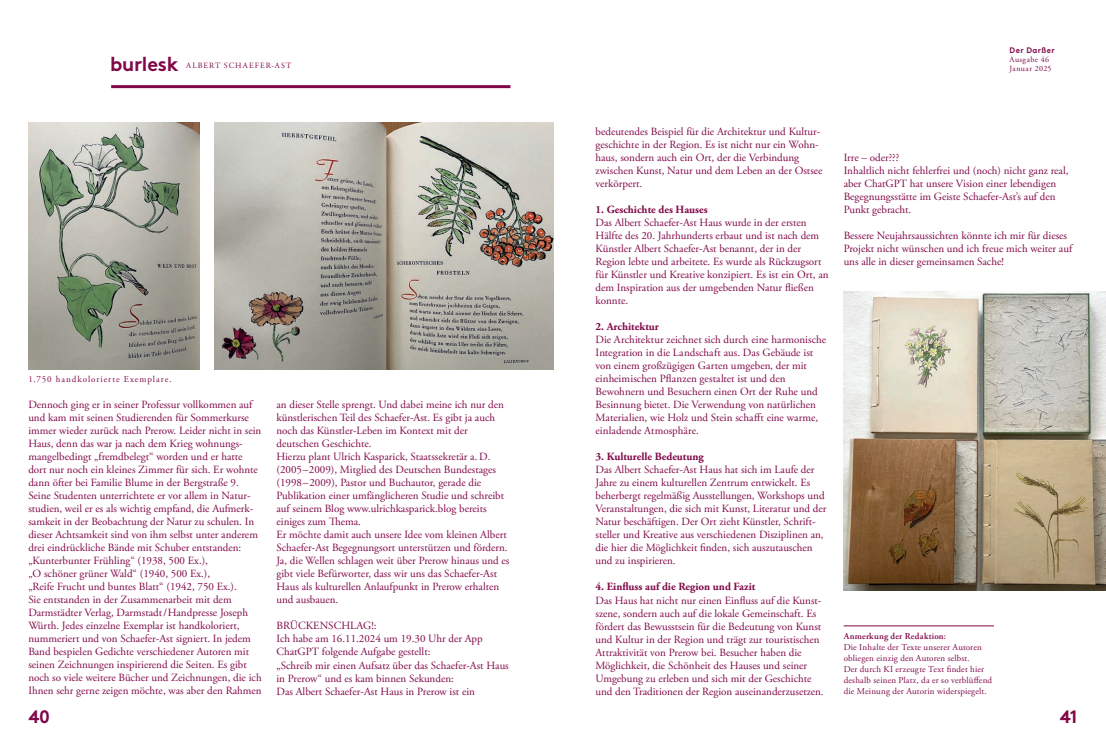
<style>
.page{position:relative;width:1106px;height:752px;background:#fff}
.page>*{position:absolute;margin:0;border:0;box-sizing:border-box;transform-origin:0 0}
.t1{font:20px "Brown Std Bold Alt";letter-spacing:-.01em;color:#800848}
.t2{font:18px "Brown Std Bold Alt";color:#800848}
.t3{font:11px/13px "Adobe Garamond Pro";color:#800848}
.t4{font:700 11px "Adobe Garamond Pro";color:#800848}
.t5{font:9px/11px "Adobe Garamond Pro";letter-spacing:.02em;color:#800848}
.t6{font:9px "Adobe Garamond Pro";letter-spacing:.105em;color:#800848}
.t7{font:600 9px "Adobe Garamond Pro";letter-spacing:.025em;color:#800848}
.t8{font:8px/9px "Adobe Garamond Pro";letter-spacing:.055em;color:#800848}
.t9{font:8px "Adobe Garamond Pro";letter-spacing:.12em;color:#800848}
.t10{font:8px "Brown Std Bold Alt";letter-spacing:.055em;color:#800848}
</style>
<div class="page">
<hr style="left:111px;top:85px;width:399px;height:3px;background:#800848">
<img style="left:843px;top:291px;width:263px;height:299px">
<img style="left:214px;top:122px;width:339px;height:247px">
<img style="left:28px;top:122px;width:171px;height:247px">
<hr style="left:843px;top:625px;width:151px;height:1px;background:#800848">
<h1 class="t1" style="left:110px;top:52px;width:70px">burlesk</h1>
<p class="t9" style="left:186px;top:61px;width:107px">ALBERT SCHAEFER-AST</p>
<p class="t6" style="left:28px;top:373px;width:145px">1.750 handkolorierte Exemplare.</p>
<p class="t3" style="left:28px;top:398px;width:235px">Dennoch ging er in seiner Professur vollkommen auf und kam mit seinen Studierenden für Sommerkurse immer wieder zurück nach Prerow. Leider nicht in sein Haus, denn das war ja nach dem Krieg wohnungs&shy;mangelbedingt „fremdbelegt“ worden und er hatte dort nur noch ein kleines Zimmer für sich. Er wohnte dann öfter bei Familie Blume in der Bergstraße 9.<br>Seine Studenten unterrichtete er vor allem in Natur&shy;studien, weil er es als wichtig empfand, die Aufmerk&shy;samkeit in der Beobachtung der Natur zu schulen. In dieser Achtsamkeit sind von ihm selbst unter anderem drei eindrückliche Bände mit Schuber entstanden: „Kunterbunter Frühling“ (1938, 500 Ex.),<br>„O schöner grüner Wald“ (1940, 500 Ex.),<br>„Reife Frucht und buntes Blatt“ (1942, 750 Ex.).<br>Sie entstanden in der Zusammenarbeit mit dem Darmstädter Verlag, Darmstadt/Handpresse Joseph Würth. Jedes einzelne Exemplar ist handkoloriert, nummeriert und von Schaefer-Ast signiert. In jedem Band bespielen Gedichte verschiedener Autoren mit seinen Zeichnungen inspirierend die Seiten. Es gibt noch so viele weitere Bücher und Zeichnungen, die ich Ihnen sehr gerne zeigen möchte, was aber den Rahmen</p>
<p class="t3" style="left:276px;top:398px;width:234px">an dieser Stelle sprengt. Und dabei meine ich nur den künstlerischen Teil des Schaefer-Ast. Es gibt ja auch noch das Künstler-Leben im Kontext mit der deutschen Geschichte.<br>Hierzu plant Ulrich Kasparick, Staatssekretär a. D. (2005–2009), Mitglied des Deutschen Bundestages (1998–2009), Pastor und Buchautor, gerade die Publikation einer umfänglicheren Studie und schreibt auf seinem Blog www.ulrichkasparick.blog bereits einiges zum Thema.<br>Er möchte damit auch unsere Idee vom kleinen Albert Schaefer-Ast Begegnungsort unterstützen und fördern.<br>Ja, die Wellen schlagen weit über Prerow hinaus und es gibt viele Befürworter, dass wir uns das Schaefer-Ast Haus als kulturellen Anlaufpunkt in Prerow erhalten und ausbauen.</p>
<p class="t3" style="left:276px;top:619px;width:234px">BRÜCKENSCHLAG!:<br>Ich habe am 16.11.2024 um 19.30 Uhr der App ChatGPT folgende Aufgabe gestellt:<br>„Schreib mir einen Aufsatz über das Schaefer-Ast Haus in Prerow“ und es kam binnen Sekunden:<br>Das Albert Schaefer-Ast Haus in Prerow ist ein</p>
<p class="t10" style="left:1009px;top:45px;width:47px">Der Darßer</p>
<p class="t8" style="left:1009px;top:55px;width:44px">Ausgabe 46<br>Januar 2025</p>
<p class="t3" style="left:595px;top:125px;width:229px">bedeutendes Beispiel für die Architektur und Kultur&shy;geschichte in der Region. Es ist nicht nur ein Wohn&shy;haus, sondern auch ein Ort, der die Verbindung zwischen Kunst, Natur und dem Leben an der Ostsee verkörpert.</p>
<p class="t4" style="left:595px;top:203px;width:114px">1. Geschichte des Hauses</p>
<p class="t3" style="left:595px;top:216px;width:234px">Das Albert Schaefer-Ast Haus wurde in der ersten Hälfte des 20. Jahrhunderts erbaut und ist nach dem Künstler Albert Schaefer-Ast benannt, der in der Region lebte und arbeitete. Es wurde als Rückzugsort für Künstler und Kreative konzipiert. Es ist ein Ort, an dem Inspiration aus der umgebenden Natur fließen konnte.</p>
<p class="t4" style="left:595px;top:320px;width:65px">2. Architektur</p>
<p class="t3" style="left:595px;top:333px;width:232px">Die Architektur zeichnet sich durch eine harmonische Integration in die Landschaft aus. Das Gebäude ist von einem großzügigen Garten umgeben, der mit einheimischen Pflanzen gestaltet ist und den Bewohnern und Besuchern einen Ort der Ruhe und Besinnung bietet. Die Verwendung von natürlichen Materialien, wie Holz und Stein schafft eine warme, einladende Atmosphäre.</p>
<p class="t4" style="left:595px;top:450px;width:110px">3. Kulturelle Bedeutung</p>
<p class="t3" style="left:595px;top:463px;width:232px">Das Albert Schaefer-Ast Haus hat sich im Laufe der Jahre zu einem kulturellen Zentrum entwickelt. Es beherbergt regelmäßig Ausstellungen, Workshops und Veranstaltungen, die sich mit Kunst, Literatur und der Natur beschäftigen. Der Ort zieht Künstler, Schrift&shy;steller und Kreative aus verschiedenen Disziplinen an, die hier die Möglichkeit finden, sich auszutauschen und zu inspirieren.</p>
<p class="t4" style="left:595px;top:580px;width:161px">4. Einfluss auf die Region und Fazit</p>
<p class="t3" style="left:595px;top:593px;width:230px">Das Haus hat nicht nur einen Einfluss auf die Kunst&shy;szene, sondern auch auf die lokale Gemeinschaft. Es fördert das Bewusstsein für die Bedeutung von Kunst und Kultur in der Region und trägt zur touristischen Attraktivität von Prerow bei. Besucher haben die Möglichkeit, die Schönheit des Hauses und seiner Umgebung zu erleben und sich mit der Geschichte und den Traditionen der Region auseinanderzusetzen.</p>
<p class="t3" style="left:843px;top:151px;width:226px">Irre – oder???<br>Inhaltlich nicht fehlerfrei und (noch) nicht ganz real, aber ChatGPT hat unsere Vision einer lebendigen Begegnungsstätte im Geiste Schaefer-Ast’s auf den Punkt gebracht.</p>
<p class="t3" style="left:843px;top:229px;width:230px">Bessere Neujahrsaussichten könnte ich mir für dieses<br>Projekt nicht wünschen und ich freue mich weiter auf uns alle in dieser gemeinsamen Sache!</p>
<p class="t7" style="left:843px;top:630px;width:104px">Anmerkung der Redaktion:</p>
<p class="t5" style="left:843px;top:641px;width:150px">Die Inhalte der Texte unserer Autoren obliegen einzig den Autoren selbst.<br>Der durch KI erzeugte Text findet hier deshalb seinen Platz, da er so verblüffend die Meinung der Autorin widerspiegelt.</p>
<h2 class="t2" style="left:28px;top:705px;width:23px">40</h2>
<h2 class="t2" style="left:1059px;top:705px;width:19px">41</h2>
</div>
